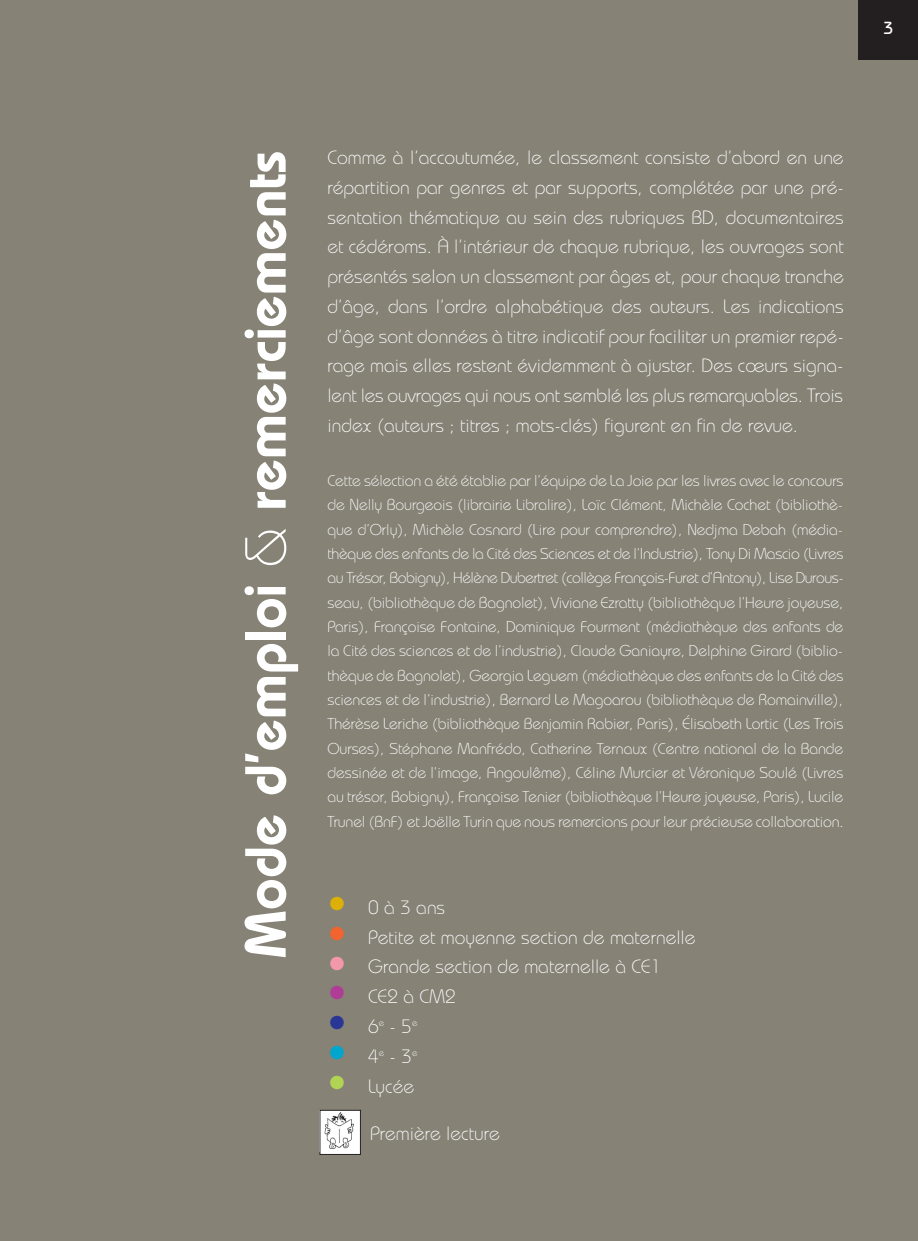
<style>
.page{position:relative;width:918px;height:1241px;background:#fff}
.page>*{position:absolute;margin:0;border:0;box-sizing:border-box;transform-origin:0 0}
.t1{font:600 57.75px "Bauhaus";color:#fff}
.t2{font:300 19.25px/29.8px "Bauhaus";color:#fff;text-align:justify}
.t3{font:500 17.5px "Bauhaus";color:#fff}
.t4{font:300 15.75px/24.3px "Bauhaus";letter-spacing:-.01em;color:#fff;text-align:justify}
.s1{font-weight:300}
.s2{font-weight:700;font-size:38.5px;color:#ddb008}
.s3{font-weight:700;font-size:38.5px;color:#f2642f}
.s4{font-weight:700;font-size:38.5px;color:#f298aa}
.s5{font-weight:700;font-size:38.5px;color:#af3d96}
.s6{font-weight:700;font-size:38.5px;color:#293695}
.s7{font-weight:700;font-size:38.5px;color:#00a6cd}
.s8{font-weight:700;font-size:38.5px;color:#b2d454}
</style>
<div class="page">
<div style="left:0;top:0;width:918px;height:1240px;background:#868276"></div>
<div style="left:858px;top:0;width:60px;height:60px;background:#231f20"></div>
<div style="left:320px;top:1110px;width:40px;height:44px;background:#fff"></div>
<img style="left:324px;top:1112px;width:30px;height:37px">
<p class="t3" style="left:883px;top:22px;width:11px">3</p>
<h1 class="t1" style="left:245px;top:958px;width:808px;rotate:-90deg">Mode d’emploi <span class="s1">&amp;</span> remerciements</h1>
<p class="t2" style="left:327px;top:144px;width:518px">Comme à l’accoutumée, le classement consiste d’abord en une répartition par genres et par supports, complétée par une pré&shy;sentation thématique au sein des rubriques BD, documentaires et cédéroms. À l’intérieur de chaque rubrique, les ouvrages sont présentés selon un classement par âges et, pour chaque tranche d’âge, dans l’ordre alphabétique des auteurs. Les indications d’âge sont données à titre indicatif pour faciliter un premier repé&shy;rage mais elles restent évidemment à ajuster. Des cœurs signa&shy;lent les ouvrages qui nous ont semblé les plus remarquables. Trois index (auteurs ; titres ; mots-clés) figurent en fin de revue.</p>
<p class="t4" style="left:327px;top:470px;width:518px">Cette sélection a été établie par l’équipe de La Joie par les livres avec le concours de Nelly Bourgeois (librairie Libralire), Loïc Clément, Michèle Cochet (bibliothè&shy;que d’Orly), Michèle Cosnard (Lire pour comprendre), Nedjma Debah (média&shy;thèque des enfants de la Cité des Sciences et de l’Industrie), Tony Di Mascio (Livres au Trésor, Bobigny), Hélène Dubertret (collège François-Furet d’Antony), Lise Durous&shy;seau, (bibliothèque de Bagnolet), Viviane Ezratty (bibliothèque l’Heure joyeuse, Paris), Françoise Fontaine, Dominique Fourment (médiathèque des enfants de la Cité des sciences et de l’industrie), Claude Ganiayre, Delphine Girard (biblio&shy;thèque de Bagnolet), Georgia Leguem (médiathèque des enfants de la Cité des sciences et de l’industrie), Bernard Le Magoarou (bibliothèque de Romainville), Thérèse Leriche (bibliothèque Benjamin Rabier, Paris), Élisabeth Lortic (Les Trois Ourses), Stéphane Manfrédo, Catherine Ternaux (Centre national de la Bande dessinée et de l’image, Angoulême), Céline Murcier et Véronique Soulé (Livres au trésor, Bobigny), Françoise Tenier (bibliothèque l’Heure joyeuse, Paris), Lucile Trunel (BnF) et Joëlle Turin que nous remercions pour leur précieuse collaboration.</p>
<p class="t2" style="left:327px;top:894px;width:119px"><span class="s2">•</span> 0à3ans</p>
<p class="t2" style="left:327px;top:923px;width:370px"><span class="s3">•</span> Petite et moyenne section de maternelle</p>
<p class="t2" style="left:327px;top:953px;width:335px"><span class="s4">•</span> Grande section de maternelle à CE1</p>
<p class="t2" style="left:327px;top:983px;width:130px"><span class="s5">•</span> CE2 à CM2</p>
<p class="t2" style="left:327px;top:1013px;width:91px"><span class="s6">•</span> 6<sup>e</sup> -5<sup>e</sup></p>
<p class="t2" style="left:327px;top:1042px;width:91px"><span class="s7">•</span> 4<sup>e</sup> -3<sup>e</sup></p>
<p class="t2" style="left:327px;top:1072px;width:88px"><span class="s8">•</span> Lycée</p>
<p class="t2" style="left:370px;top:1119px;width:131px">Première lecture</p>
</div>
